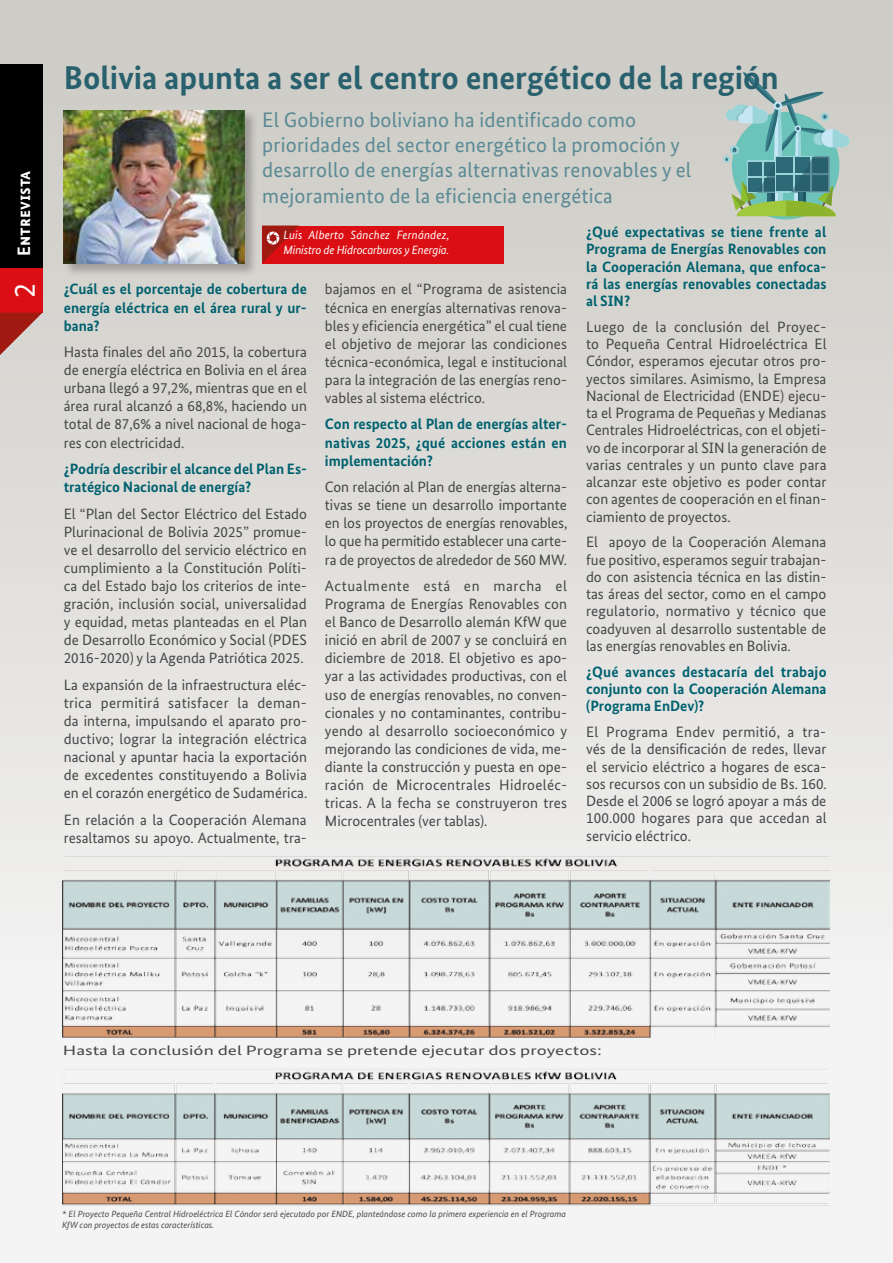
<style>
.page{position:relative;width:893px;height:1263px;background:#fff}
.page>*{position:absolute;margin:0;border:0;box-sizing:border-box;transform-origin:0 0}
.t1{font:700 33px "Bundes Sans";color:#28606e}
.t2{font:30px "Bundes Sans";color:#fff}
.t3{font:21px/25.3px "Bundes Sans";letter-spacing:.01em;color:#5a8a94}
.t4{font:700 18px "Bundes Sans";color:#fff}
.t5{font:15px/18.1px "Bundes Sans";color:#474747;text-align:justify}
.t6{font:700 15px/17.2px "Bundes Sans";color:#00616f;text-align:justify}
.t7{font:13.5px "Bundes Sans";color:#474747;scale:1.43 1}
.t8{font:italic 12px/14.4px "Bundes Sans";letter-spacing:.005em;color:#fff}
.t9{font:italic 9px/10.8px "Bundes Sans";color:#474747}
</style>
<div class="page">
<div style="left:0;top:0;width:893px;height:1263px;background:linear-gradient(to bottom,#cccac4,#fafafb)"></div>
<div style="left:0;top:64px;width:43px;height:226px;background:#000"></div>
<div style="left:0;top:269px;width:43px;height:44px;background:#db0e13"></div>
<svg style="left:0;top:312px;width:43px;height:51px;background:#c08680"></svg>
<div style="left:723px;top:156px;width:7px;height:7px;background:#9bd4d9;border-radius:50%"></div>
<svg style="left:725px;top:71px;width:124px;height:145px;background:#90b7aa"></svg>
<div style="left:63px;top:110px;width:195px;height:167px;background:#000;opacity:.25"></div>
<img style="left:64px;top:111px;width:181px;height:153px">
<img style="left:62px;top:854px;width:768px;height:357px">
<div style="left:262px;top:226px;width:242px;height:38px;background:#db0e13"></div>
<svg style="left:262px;top:226px;width:37px;height:37px"></svg>
<p class="t4" style="left:6px;top:264px;width:166px;rotate:-90deg">Estado y Democracia</p>
<h2 class="t2" style="left:6px;top:298px;width:16px;rotate:-90deg">2</h2>
<p class="t4" style="left:13px;top:256px;width:87px;rotate:-90deg">Entrevista</p>
<h1 class="t1" style="left:64px;top:58px;width:716px">Bolivia apunta a ser el centro energético de la región</h1>
<h3 class="t3" style="left:262px;top:107px;width:431px">El Gobierno boliviano ha identificado como prioridades del sector energético la promoción y desarrollo de energías alternativas renovables y el mejoramiento de la eficiencia energética</h3>
<p class="t8" style="left:283px;top:228px;width:167px">Luis Alberto Sánchez Fernández,<br>Ministro de Hidrocarburos y Energía.</p>
<p class="t6" style="left:64px;top:280px;width:245px;line-height:18px">¿Cuál es el porcentaje de cobertura de energía eléctrica en el área rural y ur&shy;bana?</p>
<p class="t5" style="left:64px;top:343px;width:245px">Hasta finales del año 2015, la cobertura de energía eléctrica en Bolivia en el área urbana llegó a 97,2%, mientras que en el área rural alcanzó a 68,8%, haciendo un total de 87,6% a nivel nacional de hoga&shy;res con electricidad.</p>
<p class="t6" style="left:64px;top:460px;width:245px;line-height:18.1px">¿Podría describir el alcance del Plan Es&shy;tratégico Nacional de energía?</p>
<p class="t5" style="left:64px;top:504px;width:245px">El “Plan del Sector Eléctrico del Estado Plurinacional de Bolivia 2025” promue&shy;ve el desarrollo del servicio eléctrico en cumplimiento a la Constitución Políti&shy;ca del Estado bajo los criterios de inte&shy;gración, inclusión social, universalidad y equidad, metas planteadas en el Plan de Desarrollo Económico y Social (PDES 2016-2020) y la Agenda Patriótica 2025.</p>
<p class="t5" style="left:64px;top:676px;width:245px">La expansión de la infraestructura eléc&shy;trica permitirá satisfacer la deman&shy;da interna, impulsando el aparato pro&shy;ductivo; lograr la integración eléctrica nacional y apuntar hacia la exportación de excedentes constituyendo a Bolivia en el corazón energético de Sudamérica.</p>
<p class="t5" style="left:64px;top:811px;width:245px">En relación a la Cooperación Alemana resaltamos su apoyo. Actualmente, tra-</p>
<p class="t5" style="left:325px;top:280px;width:244px">bajamos en el “Programa de asistencia técnica en energías alternativas renova&shy;bles y eficiencia energética” el cual tiene el objetivo de mejorar las condiciones técnica-económica, legal e institucional para la integración de las energías reno&shy;vables al sistema eléctrico.</p>
<p class="t6" style="left:325px;top:415px;width:244px;line-height:18px">Con respecto al Plan de energías alter&shy;nativas 2025, ¿qué acciones están en implementación?</p>
<p class="t5" style="left:325px;top:478px;width:244px">Con relación al Plan de energías alterna&shy;tivas se tiene un desarrollo importante en los proyectos de energías renovables, lo que ha permitido establecer una carte&shy;ra de proyectos de alrededor de 560 MW.</p>
<p class="t5" style="left:325px;top:577px;width:244px">Actualmente está en marcha el Programa de Energías Renovables con el Banco de Desarrollo alemán KfW que inició en abril de 2007 y se concluirá en diciembre de 2018. El objetivo es apo&shy;yar a las actividades productivas, con el uso de energías renovables, no conven&shy;cionales y no contaminantes, contribu&shy;yendo al desarrollo socioeconómico y mejorando las condiciones de vida, me&shy;diante la construcción y puesta en ope&shy;ración de Microcentrales Hidroeléc&shy;tricas. A la fecha se construyeron tres Microcentrales (ver tablas).</p>
<p class="t6" style="left:586px;top:223px;width:242px">¿Qué expectativas se tiene frente al Programa de Energías Renovables con la Cooperación Alemana, que enfoca&shy;rá las energías renovables conectadas al SIN?</p>
<p class="t5" style="left:586px;top:318px;width:242px;line-height:17.2px">Luego de la conclusión del Proyec&shy;to Pequeña Central Hidroeléctrica El Cóndor, esperamos ejecutar otros pro&shy;yectos similares. Asimismo, la Empresa Nacional de Electricidad (ENDE) ejecu&shy;ta el Programa de Pequeñas y Medianas Centrales Hidroeléctricas, con el objeti&shy;vo de incorporar al SIN la generación de varias centrales y un punto clave para alcanzar este objetivo es poder contar con agentes de cooperación en el finan&shy;ciamiento de proyectos.</p>
<p class="t5" style="left:586px;top:533px;width:242px;line-height:17.2px">El apoyo de la Cooperación Alemana fue positivo, esperamos seguir trabajan&shy;do con asistencia técnica en las distin&shy;tas áreas del sector, como en el campo regulatorio, normativo y técnico que coadyuven al desarrollo sustentable de las energías renovables en Bolivia.</p>
<p class="t6" style="left:586px;top:663px;width:242px">¿Qué avances destacaría del trabajo conjunto con la Cooperación Alemana (Programa EnDev)?</p>
<p class="t5" style="left:586px;top:723px;width:242px;line-height:17.2px">El Programa Endev permitió, a tra&shy;vés de la densificación de redes, llevar el servicio eléctrico a hogares de esca&shy;sos recursos con un subsidio de Bs. 160.<br>Desde el 2006 se logró apoyar a más de 100.000 hogares para que accedan al servicio eléctrico.</p>
<p class="t7" style="left:63px;top:1042px;width:378px">Hasta la conclusión del Programa se pretende ejecutar dos proyectos:</p>
<p class="t9" style="left:62px;top:1208px;width:505px">* El Proyecto Pequeña Central Hidroeléctrica El Cóndor será ejecutado por ENDE, planteándose como la primera experiencia en el Programa<br>KfW con proyectos de estas características.</p>
</div>
